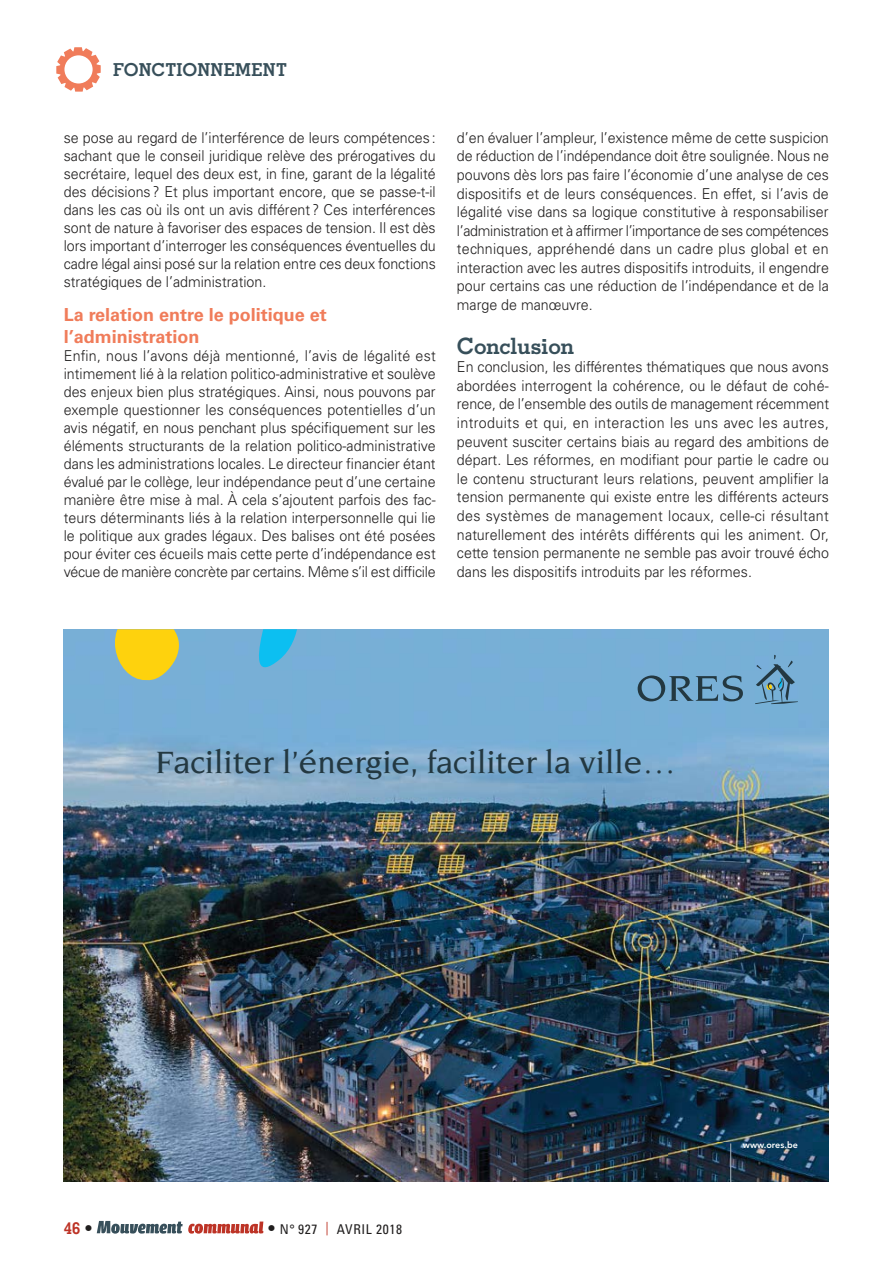
<style>
.page{position:relative;width:893px;height:1263px;background:#fff}
.page>*{position:absolute;margin:0;border:0;box-sizing:border-box;transform-origin:0 0}
.t1{font:500 33.45px "Novarese Std";color:#233841}
.t2{font:700 22.5px "Memphis LT Std";letter-spacing:-.02em;color:#374f5a}
.t3{font:700 18px/21.6px "Univers LT Std";color:#f07c5a}
.t4{font:700 17.85px "Memphis LT Std";letter-spacing:.015em;color:#374f5a}
.t5{font:700 16.5px "Memphis LT Std";color:#bd3326}
.t6{font:300 15px/18px "Univers LT Std";color:#201e1e;text-align:justify;scale:.95 1}
.t7{font:condensed 13.5px "Univers LT Std";letter-spacing:.05em;color:#201e1e}
.t8{font:800 9px "Avenir LT Std";color:#fff}
.s1{color:#201e1e}
.s2{font-family:"Memphis LT Std";font-weight:700;font-stretch:normal;font-size:16.5px}
.s3{color:#bd3326}
</style>
<div class="page">
<svg style="left:56px;top:47px;width:45px;height:45px"></svg>
<img style="left:64px;top:629px;width:765px;height:553px">
<svg style="left:233px;top:629px;width:65px;height:52px;background:#57b3de"></svg>
<svg style="left:113px;top:629px;width:68px;height:52px;background:#ddc93d"></svg>
<svg style="left:638px;top:676px;width:105px;height:25px;background:#5a86a3"></svg>
<svg style="left:755px;top:655px;width:43px;height:49px;background:#6697b7"></svg>
<hr style="left:730px;top:1143px;width:1px;height:39px;background:#a8b7bf">
<svg style="left:97px;top:1221px;width:166px;height:13px"></svg>
<p class="t4" style="left:113px;top:62px;width:175px">FONCTIONNEMENT</p>
<p class="t6" style="left:64px;top:129px;width:393px">se pose au regard de l’interférence de leurs compétences : sachant que le conseil juridique relève des prérogatives du secrétaire, lequel des deux est, in fine, garant de la légalité des décisions ? Et plus important encore, que se passe-t-il dans les cas où ils ont un avis différent ? Ces interférences sont de nature à favoriser des espaces de tension. Il est dès lors important d’interroger les conséquences éventuelles du cadre légal ainsi posé sur la relation entre ces deux fonctions stratégiques de l’administration.</p>
<p class="t3" style="left:64px;top:305px;width:264px">La relation entre le politique et l’administration</p>
<p class="t6" style="left:64px;top:347px;width:393px">Enfin, nous l’avons déjà mentionné, l’avis de légalité est intimement lié à la relation politico-administrative et soulève des enjeux bien plus stratégiques. Ainsi, nous pouvons par exemple questionner les conséquences potentielles d’un avis négatif, en nous penchant plus spécifiquement sur les éléments structurants de la relation politico-administrative dans les administrations locales. Le directeur financier étant évalué par le collège, leur indépendance peut d’une certaine manière être mise à mal. À cela s’ajoutent parfois des fac&shy;teurs déterminants liés à la relation interpersonnelle qui lie le politique aux grades légaux. Des balises ont été posées pour éviter ces écueils mais cette perte d’indépendance est vécue de manière concrète par certains. Même s’il est difficile</p>
<p class="t6" style="left:457px;top:129px;width:393px;line-height:18.6px">d’en évaluer l’ampleur, l’existence même de cette suspicion de réduction de l’indépendance doit être soulignée. Nous ne pouvons dès lors pas faire l’économie d’une analyse de ces dispositifs et de leurs conséquences. En effet, si l’avis de légalité vise dans sa logique constitutive à responsabiliser l’administration et à affirmer l’importance de ses compétences techniques, appréhendé dans un cadre plus global et en interaction avec les autres dispositifs introduits, il engendre pour certains cas une réduction de l’indépendance et de la marge de manœuvre.</p>
<h2 class="t2" style="left:457px;top:336px;width:119px">Conclusion</h2>
<p class="t6" style="left:457px;top:359px;width:393px;line-height:18.6px">En conclusion, les différentes thématiques que nous avons abordées interrogent la cohérence, ou le défaut de cohé&shy;rence, de l’ensemble des outils de management récemment introduits et qui, en interaction les uns avec les autres, peuvent susciter certains biais au regard des ambitions de départ. Les réformes, en modifiant pour partie le cadre ou le contenu structurant leurs relations, peuvent amplifier la tension permanente qui existe entre les différents acteurs des systèmes de management locaux, celle-ci résultant naturellement des intérêts différents qui les animent. Or, cette tension permanente ne semble pas avoir trouvé écho dans les dispositifs introduits par les réformes.</p>
<h1 class="t1" style="left:155px;top:742px;width:522px">Faciliter l’énergie, faciliter la ville…</h1>
<p class="t5" style="left:64px;top:1221px;width:30px">46 <span class="s1">•</span></p>
<p class="t7" style="left:267px;top:1221px;width:136px"><span class="s2">•</span> N° 927 <span class="s3">|</span> AVRIL 2018</p>
<p class="t8" style="left:743px;top:1139px;width:56px">www.ores.be</p>
</div>
